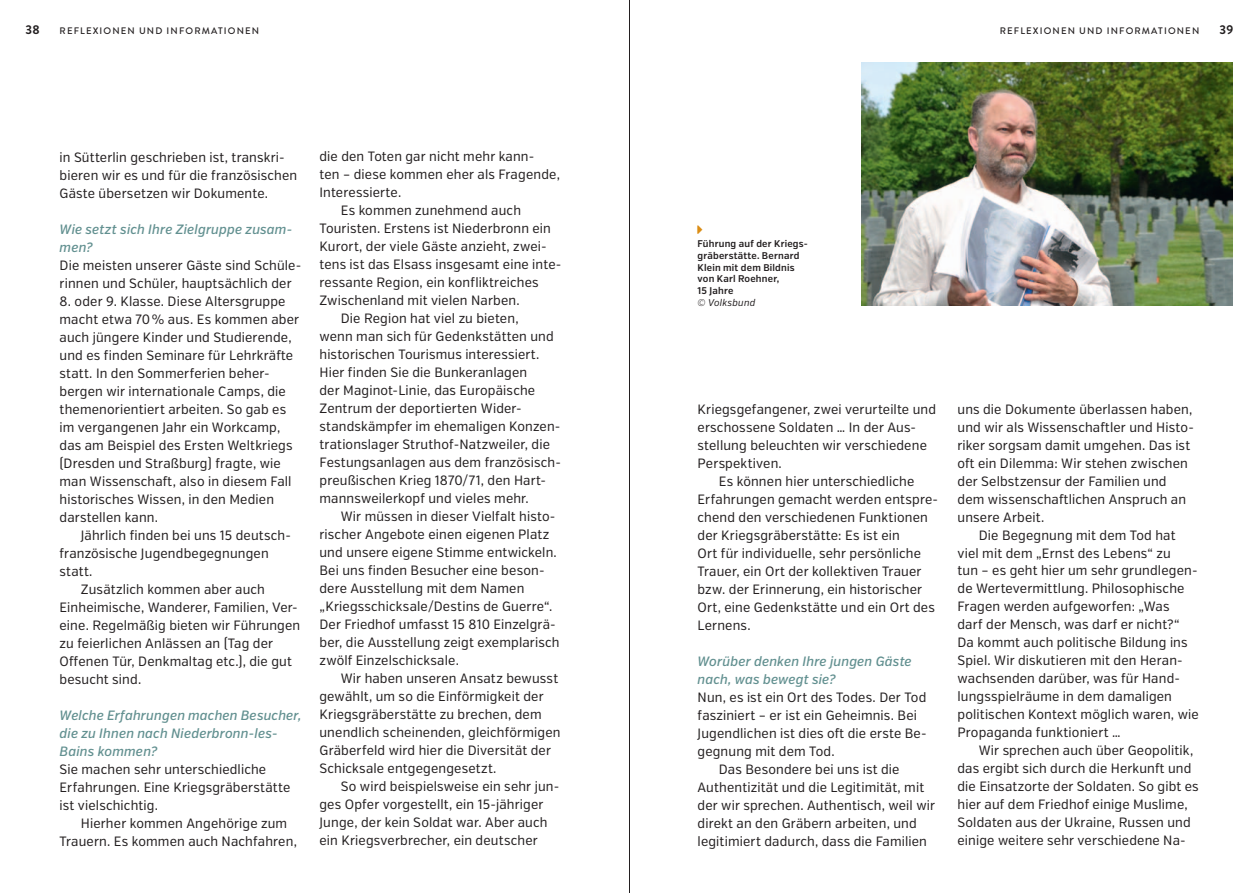
<style>
.page{position:relative;width:1259px;height:893px;background:#fff}
.page>*{position:absolute;margin:0;border:0;box-sizing:border-box;transform-origin:0 0}
.t1{font:13.5px/18px "Verb Cond";letter-spacing:.01em;color:#231f20}
.t2{font:italic 500 13.5px/18px "Verb Cond";letter-spacing:.015em;color:#629090}
.t3{font:700 12.75px "Brandon Grotesque";color:#231f20}
.t4{font:600 9.75px/11.7px "Verb Cond";letter-spacing:.025em;color:#231f20}
.t5{font:italic 9.75px "Verb Cond";letter-spacing:.025em;color:#231f20}
.t6{font:500 9.45px "Brandon Grotesque";letter-spacing:.12em;color:#231f20}
</style>
<div class="page">
<img style="left:862px;top:63px;width:370px;height:243px">
<hr style="left:629px;top:0;width:1px;height:893px;background:#231f20">
<p class="t3" style="left:26px;top:21px;width:16px">38</p>
<p class="t3" style="left:1219px;top:21px;width:15px">39</p>
<p class="t6" style="left:60px;top:25px;width:201px">REFLEXIONEN UND INFORMATIONEN</p>
<p class="t6" style="left:999px;top:25px;width:201px">REFLEXIONEN UND INFORMATIONEN</p>
<p class="t1" style="left:60px;top:148px;width:239px">in Sütterlin geschrieben ist, transkri&shy;bieren wir es und für die französischen<br>Gäste übersetzen wir Dokumente.</p>
<p class="t2" style="left:60px;top:220px;width:234px">Wie setzt sich Ihre Zielgruppe zusam&shy;men?</p>
<p class="t1" style="left:60px;top:256px;width:243px">Die meisten unserer Gäste sind Schüle&shy;rinnen und Schüler, hauptsächlich der</p>
<p class="t1" style="left:60px;top:292px;width:241px">8. oder 9. Klasse. Diese Altersgruppe macht etwa 70% aus. Es kommen aber auch jüngere Kinder und Studierende, und es finden Seminare für Lehrkräfte statt. In den Sommerferien beher&shy;bergen wir internationale Camps, die themenorientiert arbeiten. So gab es im vergangenen Jahr ein Workcamp, das am Beispiel des Ersten Weltkriegs (Dresden und Straßburg) fragte, wie man Wissenschaft, also in diesem Fall historisches Wissen, in den Medien darstellen kann.</p>
<p class="t1" style="left:81px;top:526px;width:212px">Jährlich finden bei uns 15 deutsch-</p>
<p class="t1" style="left:60px;top:544px;width:211px">französische Jugendbegegnungen</p>
<p class="t1" style="left:60px;top:562px;width:34px">statt.</p>
<p class="t1" style="left:81px;top:580px;width:186px">Zusätzlich kommen aber auch</p>
<p class="t1" style="left:60px;top:598px;width:240px">Einheimische, Wanderer, Familien, Ver-</p>
<p class="t1" style="left:60px;top:616px;width:242px">eine. Regelmäßig bieten wir Führungen</p>
<p class="t1" style="left:60px;top:634px;width:215px">zu feierlichen Anlässen an (Tag der</p>
<p class="t1" style="left:60px;top:652px;width:234px">Offenen Tür, Denkmaltag etc.), die gut</p>
<p class="t1" style="left:60px;top:670px;width:83px">besucht sind.</p>
<p class="t2" style="left:60px;top:706px;width:243px">Welche Erfahrungen machen Besucher, die zu Ihnen nach Niederbronn-les-<br>Bains kommen?</p>
<p class="t1" style="left:60px;top:760px;width:232px">Sie machen sehr unterschiedliche<br>Erfahrungen. Eine Kriegsgräberstätte ist vielschichtig.</p>
<p class="t1" style="left:60px;top:814px;width:239px;text-indent:21px">Hierher kommen Angehörige zum<br>Trauern. Es kommen auch Nachfahren,</p>
<p class="t1" style="left:319px;top:148px;width:216px">die den Toten gar nicht mehr kann-</p>
<p class="t1" style="left:319px;top:166px;width:242px">ten – diese kommen eher als Fragende,</p>
<p class="t1" style="left:319px;top:184px;width:83px">Interessierte.</p>
<p class="t1" style="left:341px;top:202px;width:182px">Es kommen zunehmend auch</p>
<p class="t1" style="left:319px;top:220px;width:233px">Touristen. Erstens ist Niederbronn ein</p>
<p class="t1" style="left:319px;top:238px;width:229px">Kurort, der viele Gäste anzieht, zwei-</p>
<p class="t1" style="left:319px;top:256px;width:243px">tens ist das Elsass insgesamt eine inte-</p>
<p class="t1" style="left:319px;top:274px;width:221px">ressante Region, ein konfliktreiches</p>
<p class="t1" style="left:319px;top:292px;width:202px">Zwischenland mit vielen Narben.</p>
<p class="t1" style="left:341px;top:310px;width:179px">Die Region hat viel zu bieten,</p>
<p class="t1" style="left:319px;top:328px;width:236px">wenn man sich für Gedenkstätten und</p>
<p class="t1" style="left:319px;top:346px;width:221px">historischen Tourismus interessiert.</p>
<p class="t1" style="left:319px;top:364px;width:209px">Hier finden Sie die Bunkeranlagen</p>
<p class="t1" style="left:319px;top:382px;width:217px">der Maginot-Linie, das Europäische</p>
<p class="t1" style="left:319px;top:400px;width:204px">Zentrum der deportierten Wider-</p>
<p class="t1" style="left:319px;top:418px;width:242px">standskämpfer im ehemaligen Konzen-</p>
<p class="t1" style="left:319px;top:436px;width:232px">trationslager Struthof-Natzweiler, die</p>
<p class="t1" style="left:319px;top:454px;width:243px">Festungsanlagen aus dem französisch-</p>
<p class="t1" style="left:319px;top:472px;width:228px">preußischen Krieg 1870/71, den Hart-</p>
<p class="t1" style="left:319px;top:490px;width:211px">mannsweilerkopf und vieles mehr.</p>
<p class="t1" style="left:341px;top:508px;width:216px">Wir müssen in dieser Vielfalt histo-</p>
<p class="t1" style="left:319px;top:526px;width:231px">rischer Angebote einen eigenen Platz</p>
<p class="t1" style="left:319px;top:544px;width:239px">und unsere eigene Stimme entwickeln.</p>
<p class="t1" style="left:319px;top:562px;width:227px">Bei uns finden Besucher eine beson-</p>
<p class="t1" style="left:319px;top:580px;width:206px">dere Ausstellung mit dem Namen</p>
<p class="t1" style="left:319px;top:598px;width:234px">„Kriegsschicksale/Destins de Guerre“.</p>
<p class="t1" style="left:319px;top:616px;width:238px">Der Friedhof umfasst 15 810 Einzelgrä-</p>
<p class="t1" style="left:319px;top:634px;width:241px">ber, die Ausstellung zeigt exemplarisch</p>
<p class="t1" style="left:319px;top:652px;width:141px">zwölf Einzelschicksale.</p>
<p class="t1" style="left:341px;top:670px;width:219px">Wir haben unseren Ansatz bewusst</p>
<p class="t1" style="left:319px;top:688px;width:226px">gewählt, um so die Einförmigkeit der</p>
<p class="t1" style="left:319px;top:706px;width:224px">Kriegsgräberstätte zu brechen, dem</p>
<p class="t1" style="left:319px;top:724px;width:242px">unendlich scheinenden, gleichförmigen</p>
<p class="t1" style="left:319px;top:742px;width:233px">Gräberfeld wird hier die Diversität der</p>
<p class="t1" style="left:319px;top:760px;width:178px">Schicksale entgegengesetzt.</p>
<p class="t1" style="left:341px;top:778px;width:220px">So wird beispielsweise ein sehr jun-</p>
<p class="t1" style="left:319px;top:796px;width:225px">ges Opfer vorgestellt, ein 15-jähriger</p>
<p class="t1" style="left:319px;top:814px;width:229px">Junge, der kein Soldat war. Aber auch</p>
<p class="t1" style="left:319px;top:832px;width:220px">ein Kriegsverbrecher, ein deutscher</p>
<p class="t4" style="left:697px;top:238px;width:112px">Führung auf der Kriegs&shy;gräberstätte. Bernard<br>Klein mit dem Bildnis von Karl Roehner,<br>15 Jahre</p>
<p class="t5" style="left:697px;top:296px;width:59px">© Volksbund</p>
<p class="t1" style="left:697px;top:400px;width:240px">Kriegsgefangener, zwei verurteilte und</p>
<p class="t1" style="left:697px;top:418px;width:220px">erschossene Soldaten … In der Aus-</p>
<p class="t1" style="left:697px;top:436px;width:231px">stellung beleuchten wir verschiedene</p>
<p class="t1" style="left:697px;top:454px;width:86px">Perspektiven.</p>
<p class="t1" style="left:719px;top:472px;width:197px">Es können hier unterschiedliche</p>
<p class="t1" style="left:697px;top:490px;width:242px">Erfahrungen gemacht werden entspre-</p>
<p class="t1" style="left:697px;top:508px;width:232px">chend den verschiedenen Funktionen</p>
<p class="t1" style="left:697px;top:526px;width:204px">der Kriegsgräberstätte: Es ist ein</p>
<p class="t1" style="left:697px;top:544px;width:225px">Ort für individuelle, sehr persönliche</p>
<p class="t1" style="left:697px;top:562px;width:225px">Trauer, ein Ort der kollektiven Trauer</p>
<p class="t1" style="left:697px;top:580px;width:226px">bzw. der Erinnerung, ein historischer</p>
<p class="t1" style="left:697px;top:598px;width:239px">Ort, eine Gedenkstätte und ein Ort des</p>
<p class="t1" style="left:697px;top:616px;width:55px">Lernens.</p>
<p class="t2" style="left:697px;top:652px;width:216px">Worüber denken Ihre jungen Gäste nach, was bewegt sie?</p>
<p class="t1" style="left:697px;top:688px;width:230px">Nun, es ist ein Ort des Todes. Der Tod</p>
<p class="t1" style="left:697px;top:706px;width:221px">fasziniert – er ist ein Geheimnis. Bei</p>
<p class="t1" style="left:697px;top:724px;width:231px">Jugendlichen ist dies oft die erste Be-</p>
<p class="t1" style="left:697px;top:742px;width:139px">gegnung mit dem Tod.</p>
<p class="t1" style="left:719px;top:760px;width:182px">Das Besondere bei uns ist die</p>
<p class="t1" style="left:697px;top:778px;width:228px">Authentizität und die Legitimität, mit</p>
<p class="t1" style="left:697px;top:796px;width:239px">der wir sprechen. Authentisch, weil wir</p>
<p class="t1" style="left:697px;top:814px;width:221px">direkt an den Gräbern arbeiten, und</p>
<p class="t1" style="left:697px;top:832px;width:231px">legitimiert dadurch, dass die Familien</p>
<p class="t1" style="left:957px;top:400px;width:238px">uns die Dokumente überlassen haben, und wir als Wissenschaftler und Histo&shy;riker sorgsam damit umgehen. Das ist oft ein Dilemma: Wir stehen zwischen der Selbstzensur der Familien und dem wissenschaftlichen Anspruch an unsere Arbeit.</p>
<p class="t1" style="left:957px;top:526px;width:243px;text-indent:21px">Die Begegnung mit dem Tod hat viel mit dem „Ernst des Lebens“ zu<br>tun – es geht hier um sehr grundlegen&shy;de Wertevermittlung. Philosophische Fragen werden aufgeworfen: „Was<br>darf der Mensch, was darf er nicht?“ Da kommt auch politische Bildung ins Spiel. Wir diskutieren mit den Heran&shy;wachsenden darüber, was für Hand&shy;lungsspielräume in dem damaligen politischen Kontext möglich waren, wie Propaganda funktioniert …</p>
<p class="t1" style="left:957px;top:742px;width:243px;text-indent:21px">Wir sprechen auch über Geopolitik, das ergibt sich durch die Herkunft und die Einsatzorte der Soldaten. So gibt es hier auf dem Friedhof einige Muslime, Soldaten aus der Ukraine, Russen und einige weitere sehr verschiedene Na-</p>
</div>
